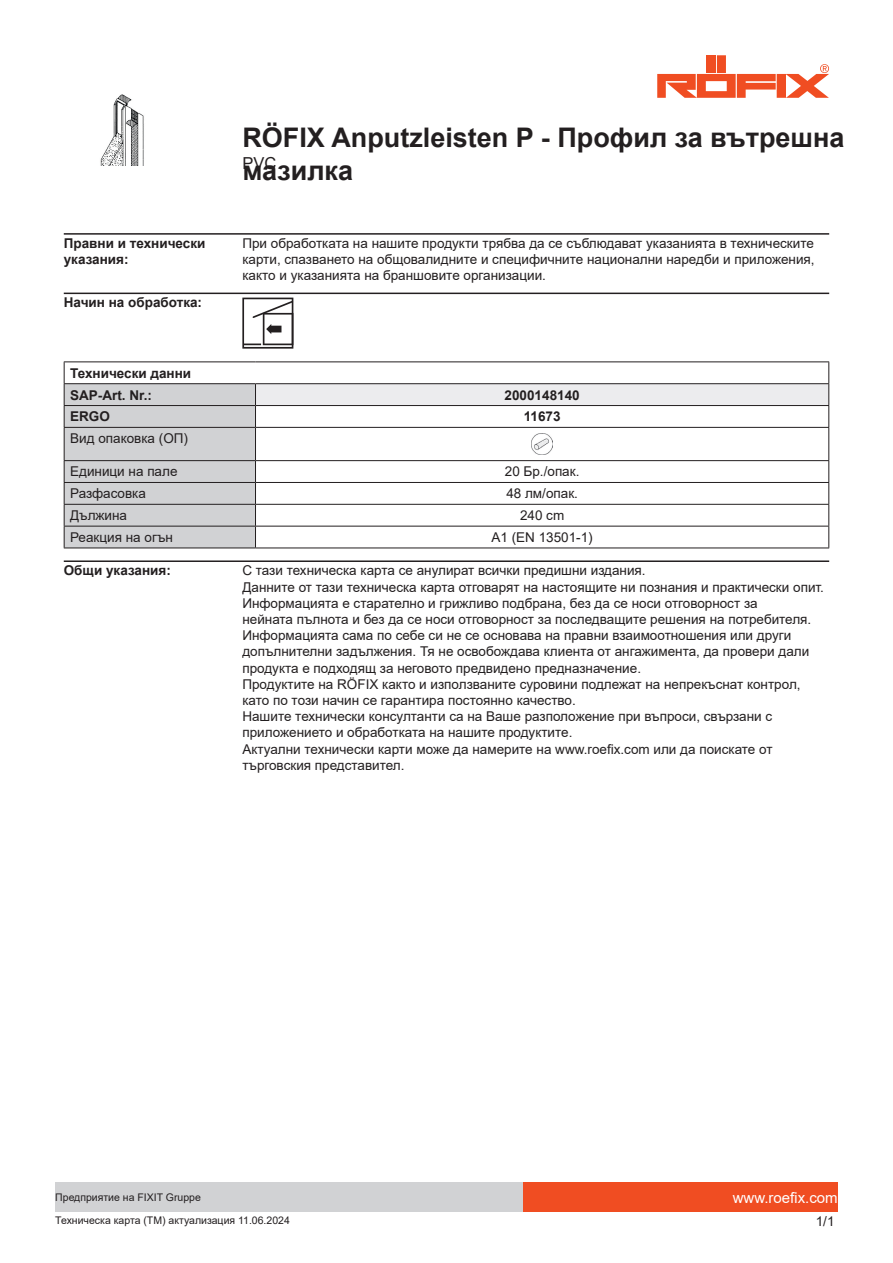
<style>
.page{position:relative;width:893px;height:1263px;background:#fff}
.page>*{position:absolute;margin:0;border:0;box-sizing:border-box;transform-origin:0 0}
.t1{font:700 27px/32.4px "Arial";color:#231f20}
.t2{font:16.5px "Arial";color:#231f20}
.t3{font:15px "Arial";color:#fff}
.t4{font:13.5px/16.2px "Arial";color:#231f20;text-align:justify}
.t5{font:700 13.5px/16.2px "Arial";color:#231f20}
.t6{font:10.5px "Arial";color:#231f20}
</style>
<div class="page">
<img style="left:100px;top:94px;width:44px;height:71px">
<div style="left:717px;top:55px;width:9px;height:18px;background:#f04d22"></div>
<div style="left:707px;top:55px;width:9px;height:18px;background:#f04d22"></div>
<svg style="left:657px;top:64px;width:172px;height:34px"></svg>
<div style="left:523px;top:1182px;width:315px;height:30px;background:#f04d22"></div>
<div style="left:55px;top:1182px;width:468px;height:30px;background:#d1d2d4"></div>
<hr style="left:64px;top:233px;width:765px;height:2px;background:#231f20">
<hr style="left:64px;top:293px;width:765px;height:1px;background:#231f20">
<svg style="left:242px;top:298px;width:51px;height:51px"></svg>
<div style="left:255px;top:384px;width:574px;height:21px;background:#ececee"></div>
<hr style="left:64px;top:361px;width:191px;height:1px;background:#231f20">
<hr style="left:255px;top:361px;width:574px;height:1px;background:#231f20">
<hr style="left:255px;top:383px;width:574px;height:1px;background:#231f20">
<hr style="left:255px;top:405px;width:574px;height:1px;background:#231f20">
<svg style="left:828px;top:362px;width:1px;height:65px"></svg>
<hr style="left:255px;top:427px;width:574px;height:1px;background:#231f20">
<hr style="left:828px;top:428px;width:1px;height:32px;background:#231f20">
<hr style="left:255px;top:460px;width:574px;height:1px;background:#231f20">
<hr style="left:255px;top:482px;width:574px;height:1px;background:#231f20">
<hr style="left:255px;top:504px;width:574px;height:1px;background:#231f20">
<hr style="left:255px;top:526px;width:574px;height:1px;background:#231f20">
<svg style="left:64px;top:362px;width:192px;height:186px;background:#cacacc"></svg>
<svg style="left:828px;top:461px;width:1px;height:87px"></svg>
<hr style="left:64px;top:548px;width:191px;height:1px;background:#231f20">
<hr style="left:255px;top:548px;width:574px;height:1px;background:#231f20">
<img style="left:531px;top:433px;width:22px;height:22px">
<hr style="left:64px;top:560px;width:765px;height:2px;background:#231f20">
<h1 class="t1" style="left:242px;top:122px;width:604px">RÖFIX Anputzleisten P - Профил за вътрешна мазилка</h1>
<p class="t2" style="left:242px;top:152px;width:35px">PVC</p>
<p class="t5" style="left:64px;top:235px;width:143px">Правни и технически указания:</p>
<p class="t4" style="left:242px;top:235px;width:574px">При обработката на нашите продукти трябва да се съблюдават указанията в техническите карти, спазването на общовалидните и специфичните национални наредби и приложения, както и указанията на браншовите организации.</p>
<p class="t5" style="left:64px;top:295px;width:140px">Начин на обработка:</p>
<p class="t5" style="left:70px;top:362px;width:123px;line-height:21.9px">Технически данни<br>SAP-Art. Nr.:</p>
<p class="t5" style="left:505px;top:387px;width:77px">2000148140</p>
<p class="t5" style="left:70px;top:409px;width:41px">ERGO</p>
<p class="t5" style="left:524px;top:409px;width:38px">11673</p>
<p class="t4" style="left:70px;top:430px;width:119px">Вид опаковка (ОП)</p>
<p class="t4" style="left:70px;top:463px;width:109px">Единици на пале</p>
<p class="t4" style="left:505px;top:463px;width:76px">20 Бр./опак.</p>
<p class="t4" style="left:70px;top:485px;width:77px">Разфасовка</p>
<p class="t4" style="left:506px;top:485px;width:73px">48 лм/опак.</p>
<p class="t4" style="left:70px;top:507px;width:58px">Дължина</p>
<p class="t4" style="left:520px;top:507px;width:46px">240 cm</p>
<p class="t4" style="left:70px;top:529px;width:104px">Реакция на огън</p>
<p class="t4" style="left:491px;top:529px;width:103px">A1 (EN 13501-1)</p>
<p class="t5" style="left:64px;top:563px;width:109px">Общи указания:</p>
<p class="t4" style="left:242px;top:562px;width:583px;text-align:left">С тази техническа карта се анулират всички предишни издания.<br>Данните от тази техническа карта отговарят на настоящите ни познания и практически опит.<br>Информацията е старателно и грижливо подбрана, без да се носи отговорност за<br>нейната пълнота и без да се носи отговорност за последващите решения на потребителя.<br>Информацията сама по себе си не се основава на правни взаимоотношения или други допълнителни задължения. Тя не освобождава клиента от ангажимента, да провери дали продукта е подходящ за неговото предвидено предназначение.<br>Продуктите на RÖFIX както и използваните суровини подлежат на непрекъснат контрол, като по този начин се гарантира постоянно качество.<br>Нашите технически консултанти са на Ваше разположение при въпроси, свързани с приложението и обработката на нашите продуктите.<br>Актуални технически карти може да намерите на www.roefix.com или да поискате от търговския представител.</p>
<p class="t6" style="left:55px;top:1190px;width:147px">Предприятие на FIXIT Gruppe</p>
<p class="t3" style="left:733px;top:1187px;width:107px">www.roefix.com</p>
<p class="t6" style="left:55px;top:1213px;width:236px">Техническа карта (TM) актуализация 11.06.2024</p>
<p class="t4" style="left:816px;top:1213px;width:20px">1/1</p>
</div>
